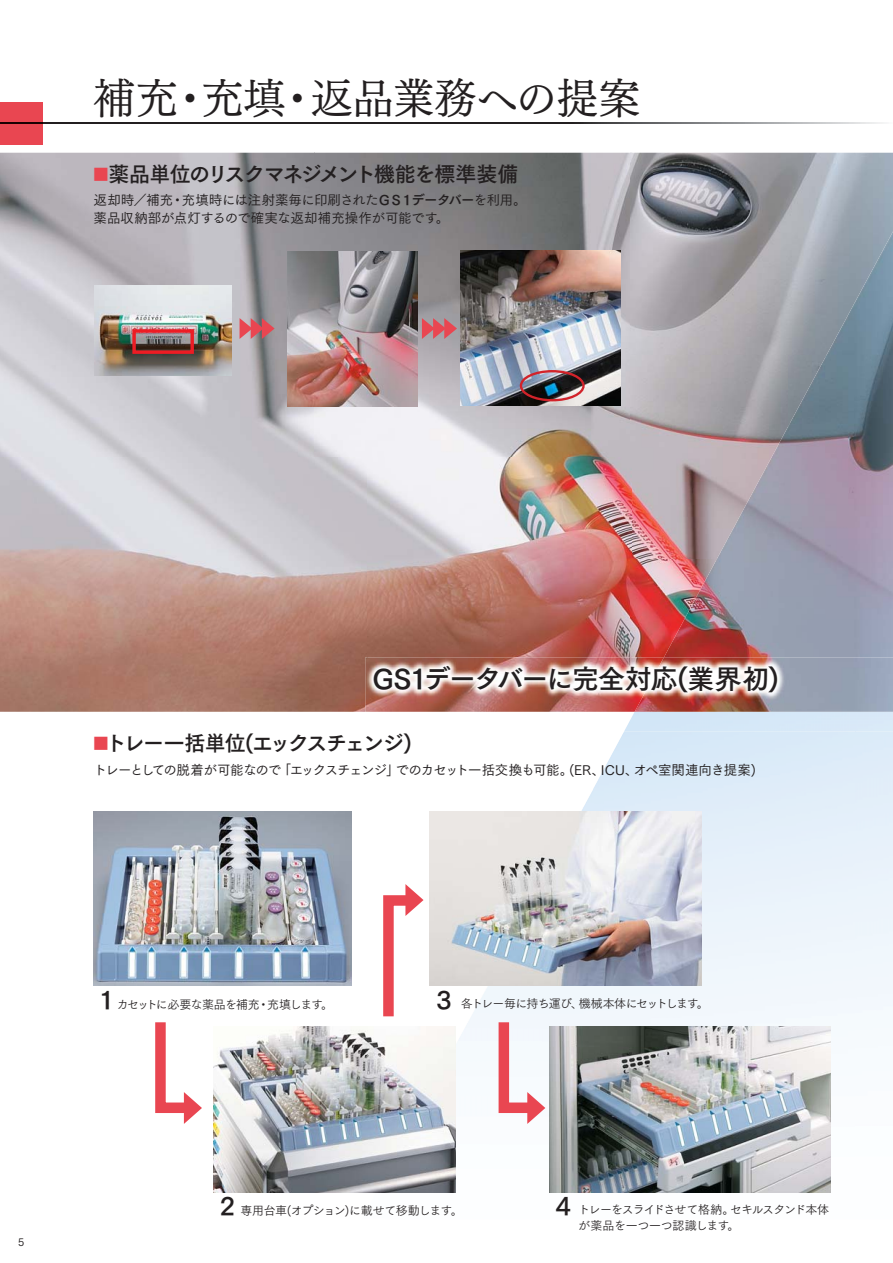
<style>
.page{position:relative;width:893px;height:1263px;background:#fff}
.page>*{position:absolute;margin:0;border:0;box-sizing:border-box;transform-origin:0 0}
.t1{font:42px "Tsuku Min Pro RB 90 pv RKSJ H";letter-spacing:-.015em;color:#231f20}
.t2{font:27px "Tsuku Go Pro B 90 pv RKSJ H";letter-spacing:-.055em;color:#231f20}
.t3{font:24px "Tsuku Go Pro B 90 pv RKSJ H";color:#231f20}
.t4{font:21px "Tsuku Go Pro B 90 pv RKSJ H";letter-spacing:-.07em;color:#231f20}
.t5{font:13.5px/18px "Tsuku Go Pro M 90 pv RKSJ H";letter-spacing:-.03em;color:#231f20}
.t6{font:13.5px "Tsuku Go Pro M 90 pv RKSJ H";letter-spacing:-.06em;color:#231f20}
.t7{font:12px/15.6px "Tsuku Go Pro R 90 pv RKSJ H";letter-spacing:-.07em;color:#231f20}
.t8{font:10.5px "Tsuku Go Pro M 90 pv RKSJ H";color:#231f20}
.s1{font-size:15px;color:#e94651}
.s2{font-family:"Tsuku Go Pro B 90 pv RKSJ H"}
.s3{font-family:"Tsuku Go Pro B 90 pv RKSJ H";font-size:24px}
</style>
<div class="page">
<img style="left:594px;top:731px;width:299px;height:462px">
<img style="left:541px;top:788px;width:53px;height:405px">
<img style="left:436px;top:985px;width:53px;height:208px">
<img style="left:384px;top:1192px;width:52px;height:1px">
<img style="left:337px;top:1192px;width:47px;height:1px">
<img style="left:0;top:153px;width:630px;height:304px">
<img style="left:630px;top:153px;width:263px;height:203px">
<img style="left:630px;top:356px;width:34px;height:203px">
<img style="left:0;top:457px;width:367px;height:255px">
<img style="left:367px;top:457px;width:264px;height:200px">
<img style="left:630px;top:559px;width:34px;height:98px">
<img style="left:664px;top:229px;width:229px;height:428px">
<div style="left:0;top:102px;width:43px;height:42px;background:#e94651"></div>
<img style="left:94px;top:811px;width:257px;height:174px">
<img style="left:214px;top:1026px;width:241px;height:166px">
<img style="left:287px;top:252px;width:130px;height:154px">
<img style="left:461px;top:251px;width:160px;height:154px">
<div style="left:520px;top:370px;width:65px;height:31px;border:2px solid #d2232a;border-radius:50%"></div>
<img style="left:0;top:123px;width:884px;height:1px">
<svg style="left:422px;top:318px;width:35px;height:21px"></svg>
<svg style="left:240px;top:318px;width:35px;height:21px"></svg>
<img style="left:550px;top:1026px;width:280px;height:166px">
<img style="left:429px;top:811px;width:273px;height:174px">
<img style="left:95px;top:286px;width:137px;height:89px">
<div style="left:132px;top:329px;width:62px;height:25px;border:3px solid #ed1c24"></div>
<svg style="left:378px;top:884px;width:45px;height:143px"></svg>
<svg style="left:155px;top:1022px;width:47px;height:102px"></svg>
<svg style="left:493px;top:1012px;width:52px;height:112px"></svg>
<img style="left:365px;top:657px;width:270px;height:55px">
<img style="left:635px;top:657px;width:258px;height:55px">
<h1 class="t1" style="left:94px;top:82px;width:548px">補充・充填・返品業務への提案</h1>
<h3 class="t4" style="left:94px;top:166px;width:426px"><span class="s1">■</span> 薬品単位のリスクマネジメント機能を標準装備</h3>
<p class="t5" style="left:94px;top:193px;width:435px">返却時／補充・充填時には注射薬毎に印刷された<span class="s2">ＧＳ１データバー</span>を利用。薬品収納部が点灯するので確実な返却補充操作が可能です。</p>
<h2 class="t2" style="left:372px;top:669px;width:409px">GS1データバーに完全対応(業界初)</h2>
<h3 class="t4" style="left:94px;top:735px;width:320px"><span class="s1">■</span> トレー一括単位(エックスチェンジ)</h3>
<p class="t6" style="left:94px;top:764px;width:664px">トレーとしての脱着が可能なので「エックスチェンジ」でのカセット一括交換も可能。(ER、ICU、オペ室関連向き提案)</p>
<p class="t8" style="left:18px;top:1238px;width:8px">5</p>
<h3 class="t3" style="left:99px;top:991px;width:17px">1</h3>
<p class="t7" style="left:117px;top:998px;width:218px">カセットに必要な薬品を補充・充填します。</p>
<p class="t7" style="left:437px;top:997px;width:274px"><span class="s3">3</span> 各トレー毎に持ち運び、機械本体にセットします。</p>
<p class="t7" style="left:220px;top:1204px;width:245px"><span class="s3">2</span> 専用台車(オプション)に載せて移動します。</p>
<h3 class="t3" style="left:555px;top:1197px;width:17px">4</h3>
<p class="t7" style="left:578px;top:1203px;width:252px">トレーをスライドさせて格納。セキルスタンド本体が薬品を一つ一つ認識します。</p>
</div>
